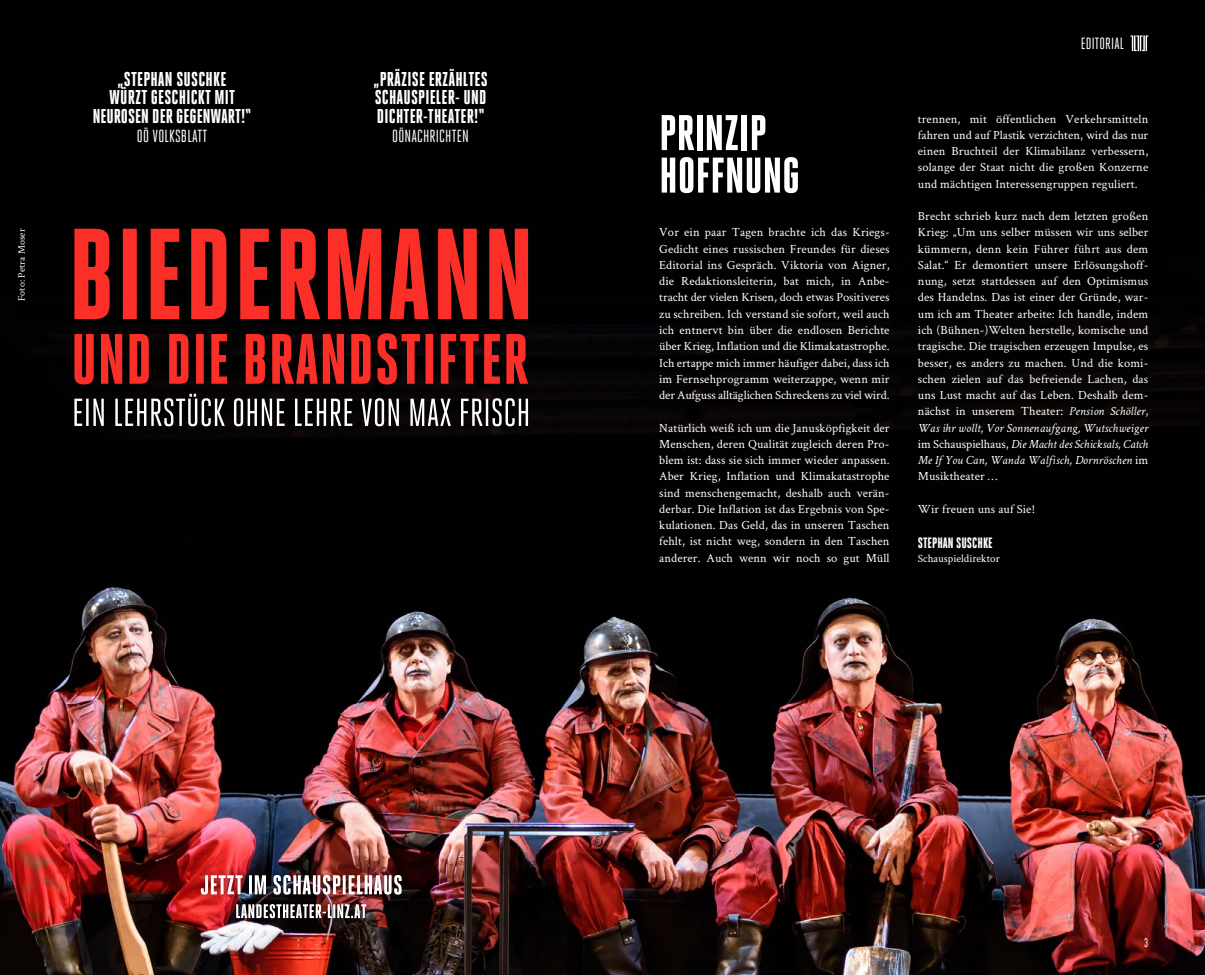
<style>
.page{position:relative;width:1205px;height:975px;background:#fff}
.page>*{position:absolute;margin:0;border:0;box-sizing:border-box;transform-origin:0 0}
.FOYER5_INHALT_Thema{font:800 50px "Heroic Condensed";color:#fff}
.FOYER5_FLIESSTEXT{font:800 20px "Heroic Condensed";letter-spacing:.01em;color:#fff}
.FOYER5_FLIESSTEXT-2{font:17.5px "Heroic Condensed";letter-spacing:.01em;color:#fff}
.t1{font:16.25px "Heroic Condensed";letter-spacing:.01em;color:#fff}
.t2{font:800 15px "Heroic Condensed";color:#fff}
.FOYER5_FLIESSTEXT-3{font:12.5px/16.2px "Crimson Text";letter-spacing:.01em;color:#fff;text-align:justify}
.t3{font:12.5px "Heroic Condensed";color:#fff}
.t4{font:11.25px "Crimson Text";color:#fff}
.FOYER5_FLIESSTEXT-4{font:10px "Crimson Text";letter-spacing:.01em;color:#fff}
.s1{font-style:italic}
</style>
<div class="page">
<div style="left:0;top:0;width:1205px;height:974px;background:#000"></div>
<img style="left:0;top:228px;width:1205px;height:746px">
<div style="left:193px;top:867px;width:216px;height:58px;background:#000;opacity:.6"></div>
<svg style="left:236px;top:904px;width:130px;height:14px"></svg>
<img style="left:201px;top:874px;width:201px;height:20px">
<svg style="left:74px;top:394px;width:454px;height:32px"></svg>
<svg style="left:74px;top:333px;width:454px;height:51px"></svg>
<svg style="left:74px;top:229px;width:454px;height:90px"></svg>
<svg style="left:1130px;top:35px;width:18px;height:16px"></svg>
<p class="FOYER5_FLIESSTEXT" style="left:117px;top:68px;width:111px">„STEPHAN SUSCHKE</p>
<p class="FOYER5_FLIESSTEXT" style="left:109px;top:87px;width:127px">WÜRZT GESCHICKT MIT</p>
<p class="FOYER5_FLIESSTEXT" style="left:93px;top:105px;width:160px">NEUROSEN DER GEGENWART!“</p>
<p class="FOYER5_FLIESSTEXT-2" style="left:137px;top:126px;width:72px">OÖ VOLKSBLATT</p>
<p class="FOYER5_FLIESSTEXT" style="left:373px;top:68px;width:116px">„PRÄZISE ERZÄHLTES</p>
<p class="FOYER5_FLIESSTEXT" style="left:375px;top:86px;width:113px">SCHAUSPIELER- UND</p>
<p class="FOYER5_FLIESSTEXT" style="left:377px;top:105px;width:109px">DICHTER-THEATER!“</p>
<p class="FOYER5_FLIESSTEXT-2" style="left:392px;top:126px;width:78px">OÖNACHRICHTEN</p>
<p class="FOYER5_INHALT_Thema" style="left:659px;top:105px;width:109px">PRINZIP</p>
<p class="FOYER5_INHALT_Thema" style="left:659px;top:148px;width:142px">HOFFNUNG</p>
<p class="FOYER5_FLIESSTEXT-4" style="left:15px;top:301px;width:74px;rotate:-90deg">Foto: Petra Moser</p>
<p class="FOYER5_FLIESSTEXT-3" style="left:659px;top:224px;width:232px">Vor ein paar Tagen brachte ich das Kriegs-Gedicht eines russischen Freundes für dieses Editorial ins Gespräch. Viktoria von Aigner, die Redaktionsleiterin, bat mich, in Anbe&shy;tracht der vielen Krisen, doch etwas Positiveres zu schreiben. Ich verstand sie sofort, weil auch ich entnervt bin über die endlosen Berichte über Krieg, Inflation und die Klimakatastrophe.<br>Ich ertappe mich immer häufiger dabei, dass ich im Fernsehprogramm weiterzappe, wenn mir der Aufguss alltäglichen Schreckens zu viel wird.</p>
<p class="FOYER5_FLIESSTEXT-3" style="left:659px;top:419px;width:232px">Natürlich weiß ich um die Janusköpfigkeit der Menschen, deren Qualität zugleich deren Pro&shy;blem ist: dass sie sich immer wieder anpassen.<br>Aber Krieg, Inflation und Klimakatastrophe sind menschengemacht, deshalb auch verän&shy;derbar. Die Inflation ist das Ergebnis von Spe&shy;kulationen. Das Geld, das in unseren Taschen fehlt, ist nicht weg, sondern in den Taschen anderer. Auch wenn wir noch so gut Müll</p>
<p class="t1" style="left:1080px;top:35px;width:45px">EDITORIAL</p>
<p class="FOYER5_FLIESSTEXT-3" style="left:918px;top:110px;width:232px">trennen, mit öffentlichen Verkehrsmitteln fahren und auf Plastik verzichten, wird das nur einen Bruchteil der Klimabilanz verbessern, solange der Staat nicht die großen Konzerne und mächtigen Interessengruppen reguliert.</p>
<p class="FOYER5_FLIESSTEXT-3" style="left:918px;top:207px;width:232px">Brecht schrieb kurz nach dem letzten großen Krieg: „Um uns selber müssen wir uns selber kümmern, denn kein Führer führt aus dem Salat.“ Er demontiert unsere Erlösungshoff&shy;nung, setzt stattdessen auf den Optimismus des Handelns. Das ist einer der Gründe, war&shy;um ich am Theater arbeite: Ich handle, indem ich (Bühnen-)Welten herstelle, komische und tragische. Die tragischen erzeugen Impulse, es besser, es anders zu machen. Und die komi&shy;schen zielen auf das befreiende Lachen, das uns Lust macht auf das Leben. Deshalb dem&shy;nächst in unserem Theater: <span class="s1">Pension Schöller</span>, <span class="s1">Was ihr wollt</span>, <span class="s1">Vor Sonnenaufgang, Wutschweiger </span>im Schauspielhaus, <span class="s1">Die Macht des Schicksals, Catch Me If You Can, Wanda Walfisch, Dornröschen</span> im Musiktheater …</p>
<p class="FOYER5_FLIESSTEXT-3" style="left:918px;top:500px;width:119px">Wir freuen uns auf Sie!</p>
<p class="t2" style="left:918px;top:534px;width:76px">STEPHAN SUSCHKE</p>
<p class="t4" style="left:918px;top:550px;width:83px">Schauspieldirektor</p>
<p class="t3" style="left:1144px;top:935px;width:6px">3</p>
</div>
